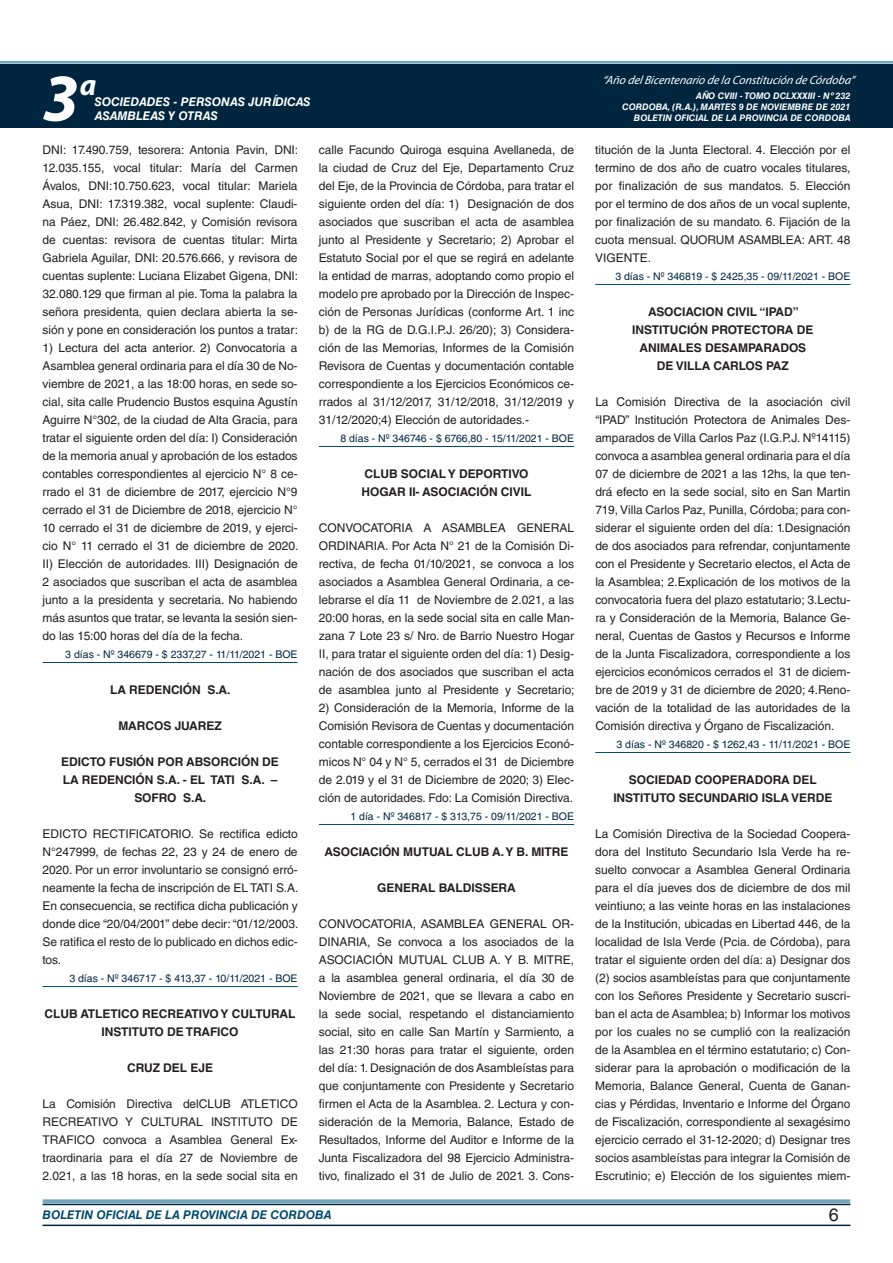
<style>
.page{position:relative;width:893px;height:1263px;background:#fff}
.page>*{position:absolute;margin:0;border:0;box-sizing:border-box;transform-origin:0 0}
.t1{font:italic 700 67.5px "Myriad Pro";color:#fff}
.t2{font:italic 700 30px "Myriad Pro";color:#fff}
.t3{font:18px "Helvetica LT Std";color:#231f20}
.t4{font:12px/18px "Helvetica LT Std";letter-spacing:-.005em;color:#231f20;text-align:justify}
.t5{font:700 12px/18px "Helvetica LT Std";letter-spacing:-.005em;color:#231f20;text-align:center}
.t6{font:italic 12px "Myriad Pro";color:#fff}
.t7{font:italic 700 12px "Helvetica LT Std";color:#fff}
.t8{font:italic 700 12px "Helvetica LT Std";color:#004b6c}
.t9{font:10.5px "Helvetica LT Std";color:#00263f}
.t10{font:italic 700 9px/10.8px "Helvetica LT Std";color:#fff;text-align:right}
</style>
<div class="page">
<div style="left:0;top:61px;width:893px;height:6px;background:#fff;opacity:.75"></div>
<div style="left:0;top:64px;width:893px;height:64px;background:#00263f"></div>
<hr style="left:43px;top:1224px;width:807px;height:2px;background:#00263f">
<div style="left:42px;top:1198px;width:809px;height:8px;background:#fff;opacity:.75"></div>
<hr style="left:43px;top:662px;width:255px;height:1px;background:#004b6c">
<hr style="left:43px;top:986px;width:255px;height:1px;background:#004b6c">
<hr style="left:319px;top:446px;width:255px;height:1px;background:#004b6c">
<hr style="left:319px;top:824px;width:255px;height:1px;background:#004b6c">
<hr style="left:595px;top:284px;width:255px;height:1px;background:#004b6c">
<hr style="left:595px;top:752px;width:255px;height:1px;background:#004b6c">
<h1 class="t1" style="left:43px;top:54px;width:38px">3</h1>
<h2 class="t2" style="left:80px;top:66px;width:18px">a</h2>
<p class="t7" style="left:95px;top:94px;width:217px">SOCIEDADES - PERSONAS JURÍDICAS</p>
<p class="t7" style="left:95px;top:109px;width:125px">ASAMBLEAS Y OTRAS</p>
<p class="t6" style="left:603px;top:72px;width:254px">“Año delBicentenario de la Constitución de Córdoba”</p>
<p class="t10" style="left:622px;top:91px;width:230px">AÑO CVIII - TOMO DCLXXXIII - Nº 232<br>CORDOBA, (R.A.), MARTES 9 DE NOVIEMBRE DE 2021<br>BOLETIN OFICIAL DE LA PROVINCIA DE CORDOBA</p>
<p class="t4" style="left:43px;top:141px;width:257px">DNI: 17.490.759, tesorera: Antonia Pavin, DNI:<br>12.035.155, vocal titular: María del Carmen Ávalos, DNI:10.750.623, vocal titular: Mariela Asua, DNI: 17.319.382, vocal suplente: Claudi&shy;na Páez, DNI: 26.482.842, y Comisión revisora de cuentas: revisora de cuentas titular: Mirta Gabriela Aguilar, DNI: 20.576.666, y revisora de cuentas suplente: Luciana Elizabet Gigena, DNI:<br>32.080.129 que firman al pie. Toma la palabra la señora presidenta, quien declara abierta la se&shy;sión y pone en consideración los puntos a tratar:</p>
<p class="t4" style="left:43px;top:339px;width:257px">1) Lectura del acta anterior. 2) Convocatoria a Asamblea general ordinaria para el día 30 de No&shy;viembre de 2021, a las 18:00 horas, en sede so&shy;cial, sita calle Prudencio Bustos esquina Agustín Aguirre N°302, de la ciudad de Alta Gracia, para tratar el siguiente orden del día: I) Consideración de la memoria anual y aprobación de los estados contables correspondientes al ejercicio N° 8 ce&shy;rrado el 31 de diciembre de 2017, ejercicio N°9 cerrado el 31 de Diciembre de 2018, ejercicio N° 10 cerrado el 31 de diciembre de 2019, y ejerci&shy;cio N° 11 cerrado el 31 de diciembre de 2020.<br>II) Elección de autoridades. III) Designación de 2 asociados que suscriban el acta de asamblea junto a la presidenta y secretaria. No habiendo más asuntos que tratar, se levanta la sesión sien&shy;do las 15:00 horas del día de la fecha.</p>
<p class="t9" style="left:65px;top:648px;width:234px">3 días - Nº 346679 - $ 2337,27 - 11/11/2021 - BOE</p>
<p class="t5" style="left:110px;top:680px;width:122px">LA REDENCIÓN S.A.</p>
<p class="t5" style="left:118px;top:716px;width:105px">MARCOS JUAREZ</p>
<p class="t5" style="left:61px;top:752px;width:210px">EDICTO FUSIÓN POR ABSORCIÓN DE</p>
<p class="t5" style="left:63px;top:770px;width:216px">LA REDENCIÓN S.A. - EL TATI S.A. –</p>
<p class="t5" style="left:134px;top:788px;width:73px">SOFRO S.A.</p>
<p class="t4" style="left:43px;top:825px;width:257px">EDICTO RECTIFICATORIO. Se rectifica edicto N°247999, de fechas 22, 23 y 24 de enero de 2020. Por un error involuntario se consignó erró&shy;neamente la fecha de inscripción de EL TATI S.A.<br>En consecuencia, se rectifica dicha publicación y donde dice “20/04/2001” debe decir: “01/12/2003.<br>Se ratifica el resto de lo publicado en dichos edic&shy;tos.</p>
<p class="t9" style="left:69px;top:972px;width:230px">3 días - Nº 346717 - $ 413,37 - 10/11/2021 - BOE</p>
<p class="t5" style="left:45px;top:1004px;width:252px">CLUB ATLETICO RECREATIVO Y CULTURAL<br>INSTITUTO DE TRAFICO</p>
<p class="t5" style="left:127px;top:1058px;width:87px">CRUZ DEL EJE</p>
<p class="t4" style="left:43px;top:1095px;width:257px">La Comisión Directiva delCLUB ATLETICO RECREATIVO Y CULTURAL INSTITUTO DE TRAFICO convoca a Asamblea General Ex&shy;traordinaria para el día 27 de Noviembre de 2.021, a las 18 horas, en la sede social sita en</p>
<p class="t4" style="left:319px;top:141px;width:257px">calle Facundo Quiroga esquina Avellaneda, de la ciudad de Cruz del Eje, Departamento Cruz del Eje, de la Provincia de Córdoba, para tratar el siguiente orden del día: 1) Designación de dos asociados que suscriban el acta de asamblea junto al Presidente y Secretario; 2) Aprobar el Estatuto Social por el que se regirá en adelante la entidad de marras, adoptando como propio el modelo pre aprobado por la Dirección de Inspec&shy;ción de Personas Jurídicas (conforme Art. 1 inc b) de la RG de D.G.I.P.J. 26/20); 3) Considera&shy;ción de las Memorias, Informes de la Comisión Revisora de Cuentas y documentación contable correspondiente a los Ejercicios Económicos ce&shy;rrados al 31/12/2017, 31/12/2018, 31/12/2019 y 31/12/2020;4) Elección de autoridades.-</p>
<p class="t9" style="left:340px;top:432px;width:235px">8 días - Nº 346746 - $ 6766,80 - 15/11/2021 - BOE</p>
<p class="t5" style="left:362px;top:464px;width:171px;text-align:left">CLUB SOCIAL Y DEPORTIVO<br>HOGAR II- ASOCIACIÓN CIVIL</p>
<p class="t4" style="left:319px;top:519px;width:257px">CONVOCATORIA A ASAMBLEA GENERAL ORDINARIA. Por Acta N° 21 de la Comisión Di&shy;rectiva, de fecha 01/10/2021, se convoca a los asociados a Asamblea General Ordinaria, a ce&shy;lebrarse el día 11 de Noviembre de 2.021, a las 20:00 horas, en la sede social sita en calle Man&shy;zana 7 Lote 23 s/ Nro. de Barrio Nuestro Hogar II, para tratar el siguiente orden del día: 1) Desig&shy;nación de dos asociados que suscriban el acta de asamblea junto al Presidente y Secretario;</p>
<p class="t4" style="left:319px;top:699px;width:257px">2) Consideración de la Memoria, Informe de la Comisión Revisora de Cuentas y documentación contable correspondiente a los Ejercicios Econó&shy;micos N° 04 y N° 5, cerrados el 31 de Diciembre de 2.019 y el 31 de Diciembre de 2020; 3) Elec&shy;ción de autoridades. Fdo: La Comisión Directiva.</p>
<p class="t9" style="left:350px;top:810px;width:225px">1 día - Nº 346817 - $ 313,75 - 09/11/2021 - BOE</p>
<p class="t5" style="left:324px;top:842px;width:245px">ASOCIACIÓN MUTUAL CLUB A. Y B. MITRE</p>
<p class="t5" style="left:377px;top:878px;width:140px">GENERAL BALDISSERA</p>
<p class="t4" style="left:319px;top:915px;width:257px">CONVOCATORIA, ASAMBLEA GENERAL OR-DINARIA, Se convoca a los asociados de la ASOCIACIÓN MUTUAL CLUB A. Y B. MITRE, a la asamblea general ordinaria, el día 30 de Noviembre de 2021, que se llevara a cabo en la sede social, respetando el distanciamiento social, sito en calle San Martín y Sarmiento, a las 21:30 horas para tratar el siguiente, orden del día: 1. Designación de dos Asambleístas para que conjuntamente con Presidente y Secretario firmen el Acta de la Asamblea. 2. Lectura y con&shy;sideración de la Memoria, Balance, Estado de Resultados, Informe del Auditor e Informe de la Junta Fiscalizadora del 98 Ejercicio Administra&shy;tivo, finalizado el 31 de Julio de 2021. 3. Cons-</p>
<p class="t4" style="left:595px;top:141px;width:257px">titución de la Junta Electoral. 4. Elección por el termino de dos año de cuatro vocales titulares, por finalización de sus mandatos. 5. Elección por el termino de dos años de un vocal suplente, por finalización de su mandato. 6. Fijación de la cuota mensual. QUORUM ASAMBLEA: ART. 48<br>VIGENTE.</p>
<p class="t9" style="left:615px;top:270px;width:237px">3 días - Nº 346819 - $ 2425,35 - 09/11/2021 - BOE</p>
<p class="t5" style="left:648px;top:302px;width:152px">ASOCIACION CIVIL “IPAD”</p>
<p class="t5" style="left:632px;top:320px;width:12px">INSTITUCIÓN</p>
<p class="t5" style="left:711px;top:320px;width:18px">PROTECTORA</p>
<p class="t5" style="left:797px;top:320px;width:9px">DE</p>
<p class="t5" style="left:639px;top:338px;width:18px">ANIMALES</p>
<p class="t5" style="left:705px;top:338px;width:18px">DESAMPARADOS</p>
<p class="t5" style="left:657px;top:356px;width:35px">DE VILLA</p>
<p class="t5" style="left:714px;top:356px;width:18px">CARLOS</p>
<p class="t5" style="left:766px;top:356px;width:16px">PAZ</p>
<p class="t4" style="left:595px;top:393px;width:257px">La Comisión Directiva de la asociación civil “IPAD” Institución Protectora de Animales Des&shy;amparados de Villa Carlos Paz (I.G.P.J. Nº14115) convoca a asamblea general ordinaria para el día 07 de diciembre de 2021 a las 12hs, la que ten&shy;drá efecto en la sede social, sito en San Martin 719, Villa Carlos Paz, Punilla, Córdoba; para con&shy;siderar el siguiente orden del día: 1.Designación de dos asociados para refrendar, conjuntamente con el Presidente y Secretario electos, el Acta de la Asamblea; 2.Explicación de los motivos de la convocatoria fuera del plazo estatutario; 3.Lectu&shy;ra y Consideración de la Memoria, Balance Ge&shy;neral, Cuentas de Gastos y Recursos e Informe de la Junta Fiscalizadora, correspondiente a los ejercicios económicos cerrados el 31 de diciem&shy;bre de 2019 y 31 de diciembre de 2020; 4.Reno&shy;vación de la totalidad de las autoridades de la Comisión directiva y Órgano de Fiscalización.</p>
<p class="t9" style="left:617px;top:738px;width:235px">3 días - Nº 346820 - $ 1262,43 - 11/11/2021 - BOE</p>
<p class="t5" style="left:613px;top:770px;width:221px">SOCIEDAD COOPERADORA DEL<br>INSTITUTO SECUNDARIO ISLA VERDE</p>
<p class="t4" style="left:595px;top:825px;width:257px">La Comisión Directiva de la Sociedad Coopera&shy;dora del Instituto Secundario Isla Verde ha re&shy;suelto convocar a Asamblea General Ordinaria para el día jueves dos de diciembre de dos mil veintiuno; a las veinte horas en las instalaciones de la Institución, ubicadas en Libertad 446, de la localidad de Isla Verde (Pcia. de Córdoba), para tratar el siguiente orden del día: a) Designar dos (2) socios asambleístas para que conjuntamente con los Señores Presidente y Secretario suscri&shy;ban el acta de Asamblea; b) Informar los motivos por los cuales no se cumplió con la realización de la Asamblea en el término estatutario; c) Con&shy;siderar para la aprobación o modificación de la Memoria, Balance General, Cuenta de Ganan&shy;cias y Pérdidas, Inventario e Informe del Órgano de Fiscalización, correspondiente al sexagésimo ejercicio cerrado el 31-12-2020; d) Designar tres socios asambleístas para integrar la Comisión de Escrutinio; e) Elección de los siguientes miem-</p>
<p class="t8" style="left:43px;top:1208px;width:290px">BOLETIN OFICIAL DE LA PROVINCIA DE CORDOBA</p>
<h3 class="t3" style="left:829px;top:1204px;width:12px">6</h3>
</div>
